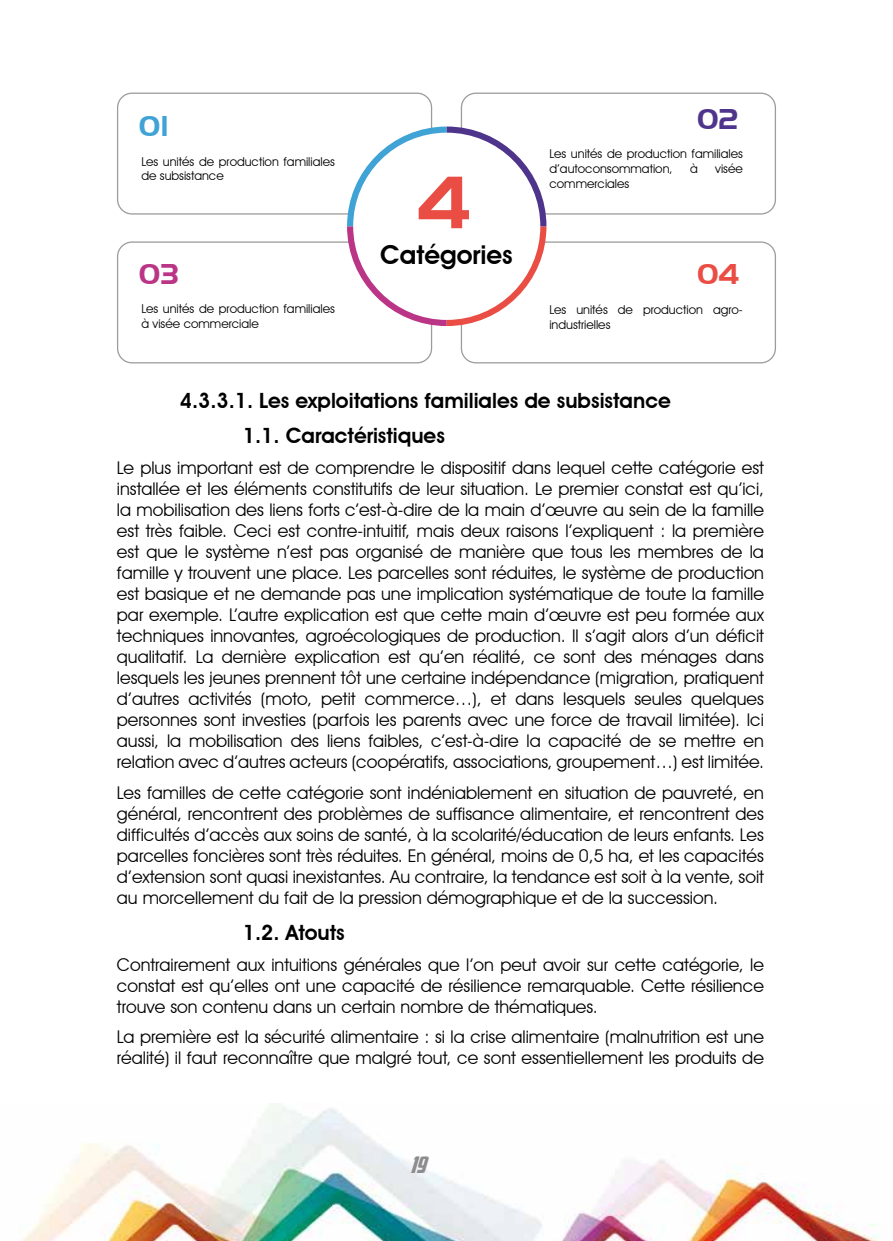
<style>
.page{position:relative;width:893px;height:1241px;background:#fff}
.page>*{position:absolute;margin:0;border:0;box-sizing:border-box;transform-origin:0 0}
.t1{font:700 77.35px "Handel Got D";color:#ea4d44}
.t2{font:700 29.75px "Handel Got D";color:#40a3d5}
.t3{font:700 29.75px "Handel Got D";color:#bb3587}
.t4{font:700 29.75px "Handel Got D";color:#4e358b}
.t5{font:700 29.75px "Handel Got D";color:#ea4d44}
.t6{font:600 25.9px "Avant Garde IT Cby BT";color:#000}
.t7{font:22.75px "Avengeance Heroic Avenger Normal";color:#8d8d8d}
.t8{font:600 21px/35.2px "Avant Garde IT Cby BT";color:#000}
.t9{font:17.5px/21px "Avant Garde IT Cby BT";color:#000;text-align:justify}
.t10{font:12.25px/14.7px "Avant Garde IT Cby BT";color:#000}
</style>
<div class="page">
<img style="left:23px;top:1103px;width:856px;height:137px">
<svg style="left:117px;top:92px;width:659px;height:272px"></svg>
<svg style="left:347px;top:126px;width:199px;height:200px"></svg>
<div style="left:353px;top:133px;width:187px;height:187px;background:#fff;border-radius:50%"></div>
<h2 class="t2" style="left:139px;top:109px;width:31px">01</h2>
<p class="t10" style="left:141px;top:154px;width:195px">Les unités de production familiales de subsistance</p>
<h2 class="t3" style="left:139px;top:257px;width:41px">03</h2>
<p class="t10" style="left:141px;top:301px;width:195px">Les unités de production familiales à visée commerciale</p>
<h1 class="t1" style="left:417px;top:159px;width:56px">4</h1>
<h3 class="t6" style="left:380px;top:239px;width:134px">Catégories</h3>
<h2 class="t4" style="left:697px;top:102px;width:43px">02</h2>
<p class="t10" style="left:549px;top:146px;width:195px">Les unités de production familiales d’autoconsommation,</p>
<p class="t10" style="left:690px;top:161px;width:9px">à</p>
<p class="t10" style="left:715px;top:161px;width:29px">visée</p>
<p class="t10" style="left:549px;top:176px;width:81px">commerciales</p>
<h2 class="t5" style="left:697px;top:257px;width:44px">04</h2>
<p class="t10" style="left:549px;top:302px;width:195px">Les unités de production agro&shy;industrielles</p>
<p class="t8" style="left:243px;top:383px;width:429px;text-indent:-63px">4.3.3.1. Les exploitations familiales de subsistance<br>1.1. Caractéristiques</p>
<p class="t9" style="left:117px;top:457px;width:649px">Le plus important est de comprendre le dispositif dans lequel cette catégorie est installée et les éléments constitutifs de leur situation. Le premier constat est qu’ici, la mobilisation des liens forts c’est-à-dire de la main d’œuvre au sein de la famille est très faible. Ceci est contre-intuitif, mais deux raisons l’expliquent : la première est que le système n’est pas organisé de manière que tous les membres de la famille y trouvent une place. Les parcelles sont réduites, le système de production est basique et ne demande pas une implication systématique de toute la famille par exemple. L’autre explication est que cette main d’œuvre est peu formée aux techniques innovantes, agroécologiques de production. Il s’agit alors d’un déficit qualitatif. La dernière explication est qu’en réalité, ce sont des ménages dans lesquels les jeunes prennent tôt une certaine indépendance (migration, pratiquent d’autres activités (moto, petit commerce…), et dans lesquels seules quelques personnes sont investies (parfois les parents avec une force de travail limitée). Ici aussi, la mobilisation des liens faibles, c’est-à-dire la capacité de se mettre en relation avec d’autres acteurs (coopératifs, associations, groupement…) est limitée.</p>
<p class="t9" style="left:117px;top:782px;width:648px">Les familles de cette catégorie sont indéniablement en situation de pauvreté, en général, rencontrent des problèmes de suffisance alimentaire, et rencontrent des difficultés d’accès aux soins de santé, à la scolarité/éducation de leurs enfants. Les parcelles foncières sont très réduites. En général, moins de 0,5 ha, et les capacités d’extension sont quasi inexistantes. Au contraire, la tendance est soit à la vente, soit au morcellement du fait de la pression démographique et de la succession.</p>
<p class="t8" style="left:243px;top:914px;width:103px">1.2. Atouts</p>
<p class="t9" style="left:117px;top:953px;width:648px">Contrairement aux intuitions générales que l’on peut avoir sur cette catégorie, le constat est qu’elles ont une capacité de résilience remarquable. Cette résilience trouve son contenu dans un certain nombre de thématiques.</p>
<p class="t9" style="left:117px;top:1026px;width:648px">La première est la sécurité alimentaire : si la crise alimentaire (malnutrition est une réalité) il faut reconnaître que malgré tout, ce sont essentiellement les produits de</p>
<h3 class="t7" style="left:410px;top:1149px;width:17px">19</h3>
</div>
